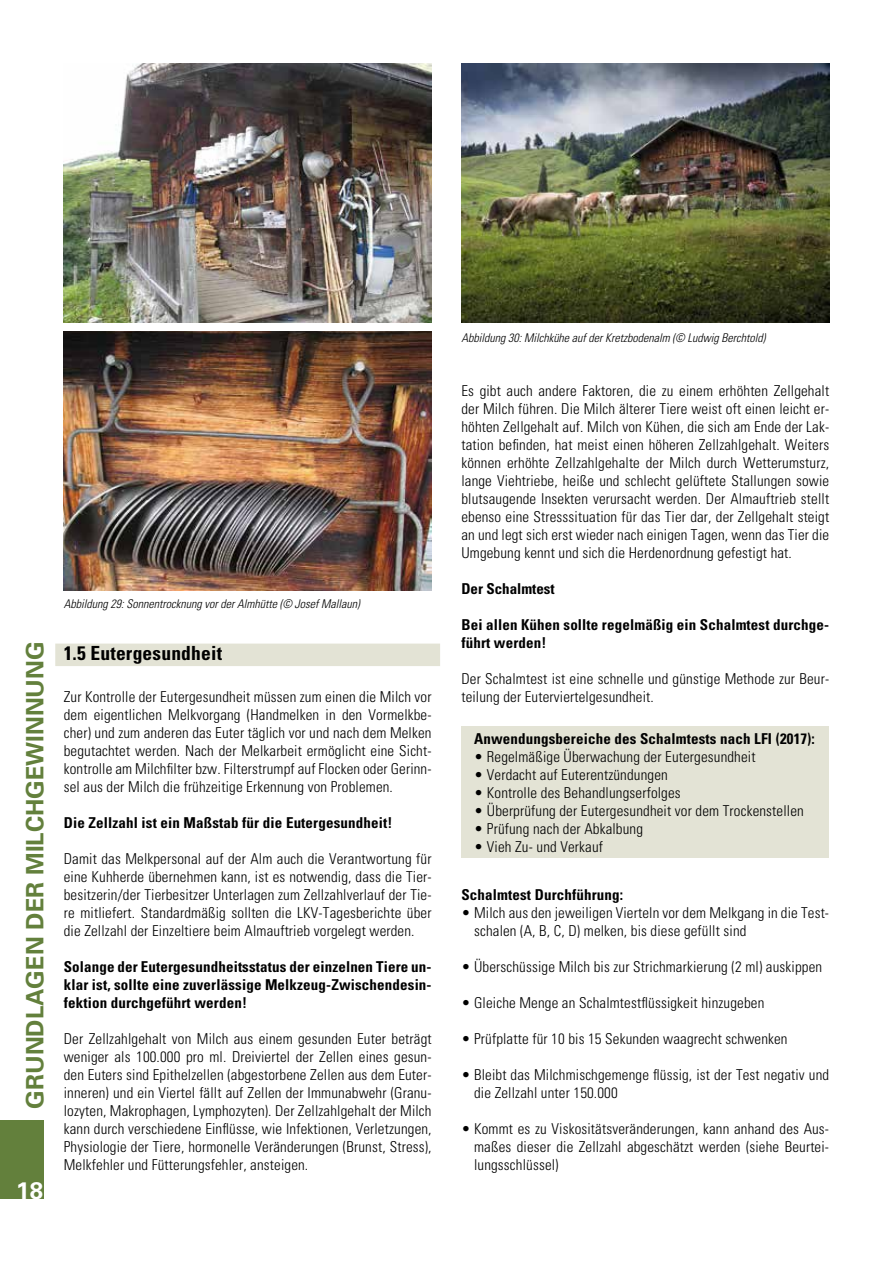
<style>
.page{position:relative;width:893px;height:1263px;background:#fff}
.page>*{position:absolute;margin:0;border:0;box-sizing:border-box;transform-origin:0 0}
.t1{font:700 24px "Univers";color:#63803c}
.t2{font:700 24px "Univers";color:#fff}
.t3{font:700 condensed 19.5px "Univers";letter-spacing:.01em;color:#000}
.t4{font:300 condensed 15px/18px "Univers";letter-spacing:.01em;color:#000;text-align:justify}
.t5{font:700 condensed 15px/18px "Univers";letter-spacing:.01em;color:#000}
.t6{font:italic 300 condensed 12px "Univers";color:#000}
</style>
<div class="page">
<div style="left:0;top:1120px;width:43px;height:79px;background:#63803c"></div>
<div style="left:461px;top:726px;width:368px;height:132px;background:#e3e3d5"></div>
<div style="left:55px;top:644px;width:385px;height:22px;background:#e3e3d5"></div>
<img style="left:64px;top:64px;width:368px;height:259px">
<img style="left:461px;top:64px;width:368px;height:259px">
<img style="left:64px;top:331px;width:368px;height:259px">
<h1 class="t1" style="left:20px;top:1108px;width:468px;rotate:-90deg">Grundlagen der Milchgewinnung</h1>
<h1 class="t2" style="left:16px;top:1175px;width:28px">18</h1>
<p class="t6" style="left:64px;top:597px;width:298px">Abbildung 29: Sonnentrocknung vor der Almhütte (© Josef Mallaun)</p>
<h2 class="t3" style="left:64px;top:641px;width:160px">1.5 Eutergesundheit</h2>
<p class="t4" style="left:64px;top:688px;width:369px">Zur Kontrolle der Eutergesundheit müssen zum einen die Milch vor dem eigentlichen Melkvorgang (Handmelken in den Vormelkbe&shy;cher) und zum anderen das Euter täglich vor und nach dem Melken begutachtet werden. Nach der Melkarbeit ermöglicht eine Sicht&shy;kontrolle am Milchfilter bzw. Filterstrumpf auf Flocken oder Gerinn&shy;sel aus der Milch die frühzeitige Erkennung von Problemen.</p>
<p class="t5" style="left:64px;top:813px;width:330px">Die Zellzahl ist ein Maßstab für die Eutergesundheit!</p>
<p class="t4" style="left:64px;top:850px;width:369px">Damit das Melkpersonal auf der Alm auch die Verantwortung für eine Kuhherde übernehmen kann, ist es notwendig, dass die Tier&shy;besitzerin/der Tierbesitzer Unterlagen zum Zellzahlverlauf der Tie&shy;re mitliefert. Standardmäßig sollten die LKV-Tagesberichte über die Zellzahl der Einzeltiere beim Almauftrieb vorgelegt werden.</p>
<p class="t5" style="left:64px;top:957px;width:369px;text-align:justify">Solange der Eutergesundheitsstatus der einzelnen Tiere un&shy;klar ist, sollte eine zuverlässige Melkzeug-Zwischendesin&shy;fektion durchgeführt werden!</p>
<p class="t4" style="left:64px;top:1030px;width:369px">Der Zellzahlgehalt von Milch aus einem gesunden Euter beträgt weniger als 100.000 pro ml. Dreiviertel der Zellen eines gesun&shy;den Euters sind Epithelzellen (abgestorbene Zellen aus dem Euter&shy;inneren) und ein Viertel fällt auf Zellen der Immunabwehr (Granu&shy;lozyten, Makrophagen, Lymphozyten). Der Zellzahlgehalt der Milch kann durch verschiedene Einflüsse, wie Infektionen, Verletzungen, Physiologie der Tiere, hormonelle Veränderungen (Brunst, Stress), Melkfehler und Fütterungsfehler, ansteigen.</p>
<p class="t6" style="left:461px;top:331px;width:306px">Abbildung 30: Milchkühe auf der Kretzbodenalm (© Ludwig Berchtold)</p>
<p class="t4" style="left:461px;top:382px;width:369px">Es gibt auch andere Faktoren, die zu einem erhöhten Zellgehalt der Milch führen. Die Milch älterer Tiere weist oft einen leicht er&shy;höhten Zellgehalt auf. Milch von Kühen, die sich am Ende der Lak&shy;tation befinden, hat meist einen höheren Zellzahlgehalt. Weiters können erhöhte Zellzahlgehalte der Milch durch Wetterumsturz, lange Viehtriebe, heiße und schlecht gelüftete Stallungen sowie blutsaugende Insekten verursacht werden. Der Almauftrieb stellt ebenso eine Stresssituation für das Tier dar, der Zellgehalt steigt an und legt sich erst wieder nach einigen Tagen, wenn das Tier die Umgebung kennt und sich die Herdenordnung gefestigt hat.</p>
<p class="t5" style="left:461px;top:579px;width:95px">Der Schalmtest</p>
<p class="t5" style="left:461px;top:615px;width:369px">Bei allen Kühen sollte regelmäßig ein Schalmtest durchge&shy;führt werden!</p>
<p class="t4" style="left:461px;top:670px;width:369px">Der Schalmtest ist eine schnelle und günstige Methode zur Beur&shy;teilung der Euterviertelgesundheit.</p>
<p class="t5" style="left:474px;top:729px;width:342px">Anwendungsbereiche des Schalmtests nach LFI (2017):</p>
<p class="t4" style="left:474px;top:747px;width:283px">• Regelmäßige Überwachung der Eutergesundheit</p>
<p class="t4" style="left:474px;top:765px;width:195px">• Verdacht auf Euterentzündungen</p>
<p class="t4" style="left:474px;top:783px;width:208px">• Kontrolle des Behandlungserfolges</p>
<p class="t4" style="left:474px;top:801px;width:331px">• Überprüfung der Eutergesundheit vor dem Trockenstellen</p>
<p class="t4" style="left:474px;top:819px;width:170px">• Prüfung nach der Abkalbung</p>
<p class="t4" style="left:474px;top:837px;width:130px">• Vieh Zu- und Verkauf</p>
<p class="t5" style="left:461px;top:885px;width:163px">Schalmtest Durchführung:</p>
<p class="t4" style="left:474px;top:904px;width:357px;text-indent:-13px">• Milch aus den jeweiligen Vierteln vor dem Melkgang in die Test&shy;schalen (A, B, C, D) melken, bis diese gefüllt sind</p>
<p class="t4" style="left:461px;top:958px;width:362px">• Überschüssige Milch bis zur Strichmarkierung (2 ml) auskippen</p>
<p class="t4" style="left:461px;top:994px;width:304px">• Gleiche Menge an Schalmtestflüssigkeit hinzugeben</p>
<p class="t4" style="left:461px;top:1030px;width:328px">• Prüfplatte für 10 bis 15 Sekunden waagrecht schwenken</p>
<p class="t4" style="left:474px;top:1066px;width:357px;text-indent:-13px">• Bleibt das Milchmischgemenge flüssig, ist der Test negativ und die Zellzahl unter 150.000</p>
<p class="t4" style="left:474px;top:1120px;width:357px;text-indent:-13px">• Kommt es zu Viskositätsveränderungen, kann anhand des Aus&shy;maßes dieser die Zellzahl abgeschätzt werden (siehe Beurtei&shy;lungsschlüssel)</p>
</div>
